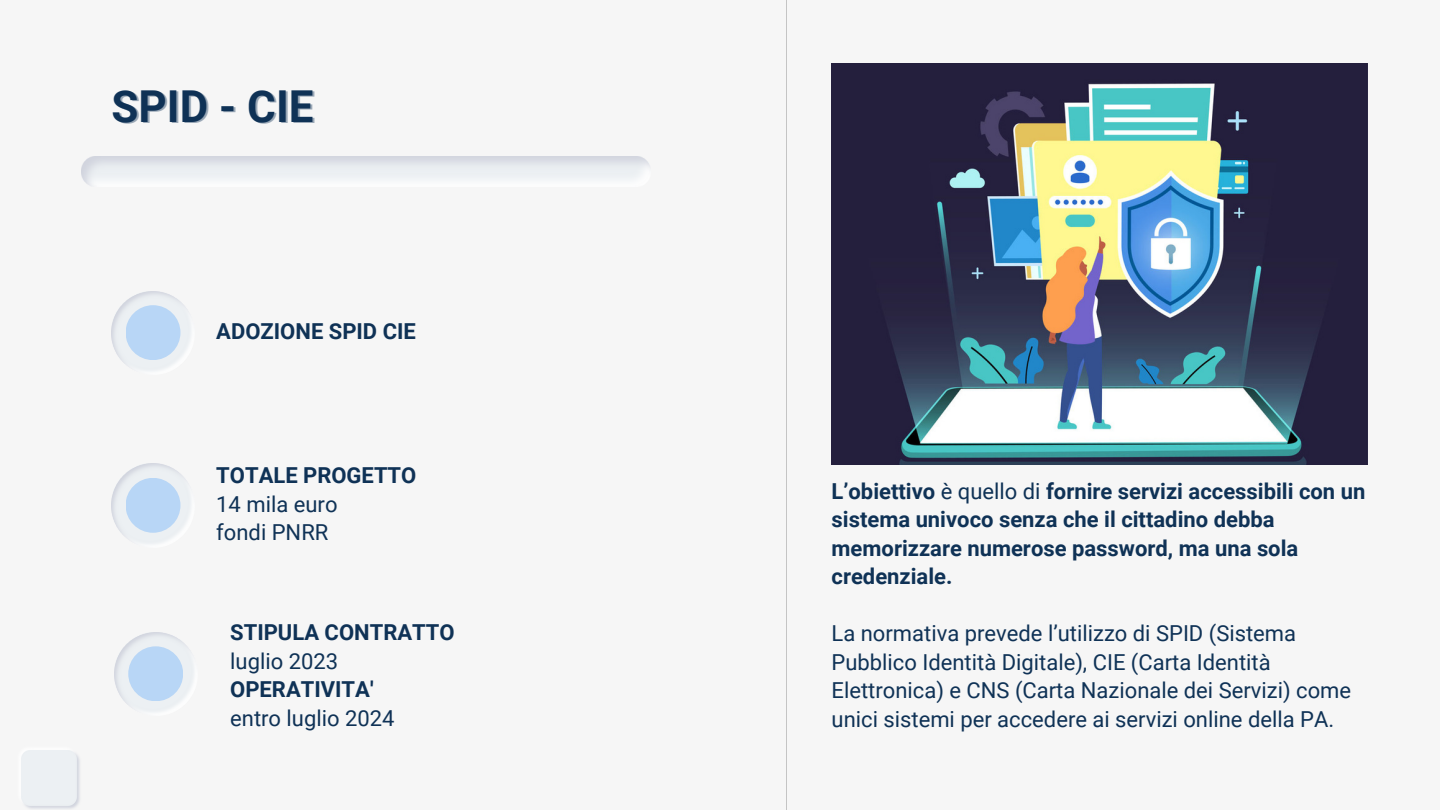
<style>
.page{position:relative;width:1440px;height:810px;background:#f6f6f6}
.page>*{position:absolute;margin:0;border:0;box-sizing:border-box;transform-origin:0 0}
.t1{font:700 44px "Roboto";color:#0f3256}
.t2{font:22px/28.5px "Roboto";color:#0f3256}
.t3{font:700 22px/28.5px "Roboto";color:#0f3256}
.s1{font-weight:400}
</style>
<div class="page">
<hr style="left:786px;top:0;width:1px;height:810px;background:#000">
<img style="left:112px;top:464px;width:77px;height:78px">
<div style="left:126px;top:478px;width:54px;height:55px;background:#b8d6f6;border-radius:50%"></div>
<img style="left:112px;top:291px;width:77px;height:78px">
<div style="left:126px;top:305px;width:54px;height:55px;background:#b8d6f6;border-radius:50%"></div>
<img style="left:22px;top:751px;width:58px;height:58px">
<img style="left:114px;top:632px;width:78px;height:78px">
<div style="left:128px;top:646px;width:55px;height:55px;background:#b8d6f6;border-radius:50%"></div>
<img style="left:832px;top:64px;width:535px;height:400px">
<h1 class="t1" style="left:112px;top:81px;width:204px">SPID - CIE</h1>
<p class="t3" style="left:216px;top:317px;width:201px">ADOZIONE SPID CIE</p>
<p class="t3" style="left:216px;top:462px;width:202px">TOTALE PROGETTO</p>
<p class="t2" style="left:216px;top:490px;width:123px">14 mila euro fondi PNRR</p>
<p class="t3" style="left:230px;top:619px;width:226px">STIPULA CONTRATTO</p>
<p class="t2" style="left:230px;top:647px;width:109px">luglio 2023</p>
<p class="t3" style="left:230px;top:676px;width:145px">OPERATIVITA'</p>
<p class="t2" style="left:230px;top:704px;width:166px">entro luglio 2024</p>
<p class="t3" style="left:832px;top:477px;width:535px">L’obiettivo <span class="s1">è quello di</span> fornire servizi accessibili con un sistema univoco senza che il cittadino debba memorizzare numerose password, ma una sola credenziale.</p>
<p class="t2" style="left:832px;top:620px;width:521px">La normativa prevede l’utilizzo di SPID (Sistema Pubblico Identità Digitale), CIE (Carta Identità Elettronica) e CNS (Carta Nazionale dei Servizi) come unici sistemi per accedere ai servizi online della PA.</p>
</div>
